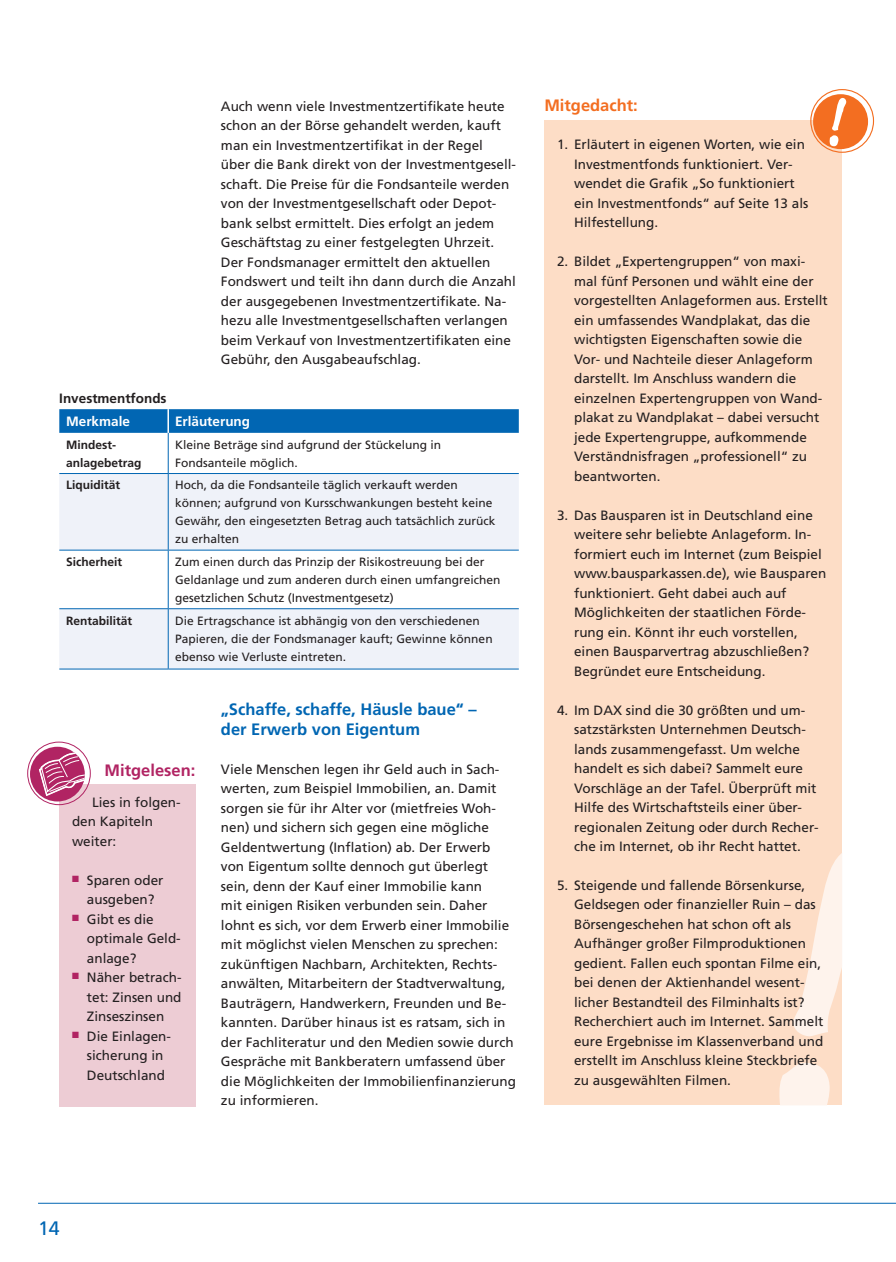
<style>
.page{position:relative;width:896px;height:1262px;background:#fff}
.page>*{position:absolute;margin:0;border:0;box-sizing:border-box;transform-origin:0 0}
.t1{font:19.5px "Frutiger LT Std";color:#0166b3}
.t2{font:700 16.5px/19.5px "Frutiger LT Std";color:#0166b3}
.t3{font:700 16.5px "Frutiger LT Std";color:#f36e21}
.t4{font:700 16.5px "Frutiger LT Std";color:#b12463}
.t5{font:13.5px/19.5px "Frutiger LT Std";color:#231f20}
.t6{font:700 13.5px "Frutiger LT Std";color:#fff}
.t7{font:700 13.5px "Frutiger LT Std";color:#231f20}
.t8{font:12px/18px "Frutiger LT Std";color:#231f20}
.t9{font:700 12px/18px "Frutiger LT Std";color:#231f20}
</style>
<div class="page">
<hr style="left:38px;top:1203px;width:857px;height:1px;background:#0166b3">
<div style="left:544px;top:121px;width:298px;height:984px;background:#fdddc6"></div>
<svg style="left:779px;top:853px;width:63px;height:252px"></svg>
<div style="left:813px;top:94px;width:55px;height:55px;background:#f36e21;border-radius:50%"></div>
<div style="left:810px;top:89px;width:64px;height:64px;border:1px solid #f36e21;border-radius:50%"></div>
<svg style="left:829px;top:98px;width:17px;height:48px"></svg>
<div style="left:59px;top:784px;width:136px;height:322px;background:#edccd4"></div>
<div style="left:30px;top:747px;width:55px;height:54px;background:#b12463;border-radius:50%"></div>
<svg style="left:39px;top:752px;width:46px;height:44px"></svg>
<div style="left:27px;top:742px;width:64px;height:63px;border:1px solid #b12463;border-radius:50%"></div>
<svg style="left:59px;top:409px;width:459px;height:24px;background:#0468b4"></svg>
<svg style="left:59px;top:474px;width:459px;height:195px;fill:#eff2f9"></svg>
<hr style="left:168px;top:433px;width:1px;height:40px;background:#0166b3">
<hr style="left:59px;top:473px;width:109px;height:1px;background:#0166b3">
<hr style="left:168px;top:473px;width:350px;height:1px;background:#0166b3">
<hr style="left:168px;top:474px;width:1px;height:76px;background:#0166b3">
<hr style="left:59px;top:550px;width:109px;height:1px;background:#0166b3">
<hr style="left:168px;top:550px;width:350px;height:1px;background:#0166b3">
<hr style="left:168px;top:550px;width:1px;height:58px;background:#0166b3">
<hr style="left:59px;top:608px;width:109px;height:1px;background:#0166b3">
<hr style="left:168px;top:608px;width:350px;height:1px;background:#0166b3">
<hr style="left:168px;top:609px;width:1px;height:60px;background:#0166b3">
<hr style="left:59px;top:669px;width:109px;height:1px;background:#0166b3">
<hr style="left:168px;top:669px;width:350px;height:1px;background:#0166b3">
<hr style="left:167px;top:409px;width:2px;height:24px;background:#fff">
<p class="t5" style="left:221px;top:97px;width:296px">Auch wenn viele Investmentzertifikate heute schon an der Börse gehandelt werden, kauft man ein Investmentzertifikat in der Regel<br>über die Bank direkt von der Investmentgesell&shy;schaft. Die Preise für die Fondsanteile werden von der Investmentgesellschaft oder Depot&shy;bank selbst ermittelt. Dies erfolgt an jedem Geschäftstag zu einer festgelegten Uhrzeit.<br>Der Fondsmanager ermittelt den aktuellen Fondswert und teilt ihn dann durch die Anzahl der ausgegebenen Investmentzertifikate. Na&shy;hezu alle Investmentgesellschaften verlangen beim Verkauf von Investmentzertifikaten eine Gebühr, den Ausgabeaufschlag.</p>
<p class="t7" style="left:59px;top:391px;width:109px">Investmentfonds</p>
<p class="t6" style="left:66px;top:413px;width:65px">Merkmale</p>
<p class="t6" style="left:175px;top:413px;width:77px">Erläuterung</p>
<p class="t9" style="left:66px;top:436px;width:77px">Mindest&shy;anlagebetrag</p>
<p class="t8" style="left:175px;top:436px;width:268px">Kleine Beträge sind aufgrund der Stückelung in<br>Fondsanteile möglich.</p>
<p class="t9" style="left:66px;top:476px;width:56px">Liquidität</p>
<p class="t8" style="left:175px;top:476px;width:322px">Hoch, da die Fondsanteile täglich verkauft werden können; aufgrund von Kursschwankungen besteht keine Gewähr, den eingesetzten Betrag auch tatsächlich zurück zu erhalten</p>
<p class="t9" style="left:66px;top:553px;width:58px">Sicherheit</p>
<p class="t8" style="left:175px;top:553px;width:327px">Zum einen durch das Prinzip der Risikostreuung bei der<br>Geldanlage und zum anderen durch einen umfangreichen gesetzlichen Schutz (Investmentgesetz)</p>
<p class="t9" style="left:66px;top:611px;width:68px">Rentabilität</p>
<p class="t8" style="left:175px;top:611px;width:319px">Die Ertragschance ist abhängig von den verschiedenen<br>Papieren, die der Fondsmanager kauft; Gewinne können ebenso wie Verluste eintreten.</p>
<p class="t4" style="left:105px;top:760px;width:92px">Mitgelesen:</p>
<p class="t5" style="left:72px;top:793px;width:110px;text-indent:20px">Lies in folgen&shy;den Kapiteln weiter:</p>
<p class="t5" style="left:72px;top:871px;width:93px;text-align:center"><sup>■</sup> Sparen oder ausgeben?</p>
<p class="t5" style="left:87px;top:910px;width:95px;text-indent:-15px"><sup>■</sup> Gibt es die optimale Geld&shy;anlage?</p>
<p class="t5" style="left:87px;top:968px;width:96px;text-align:justify;text-indent:-15px"><sup>■</sup> Näher betrach&shy;tet: Zinsen und Zinseszinsen</p>
<p class="t5" style="left:87px;top:1027px;width:86px;text-indent:-15px"><sup>■</sup> Die Einlagen&shy;sicherung in<br>Deutschland</p>
<p class="t2" style="left:221px;top:700px;width:257px">„Schaffe, schaffe, Häusle baue“ – der Erwerb von Eigentum</p>
<p class="t5" style="left:221px;top:760px;width:296px">Viele Menschen legen ihr Geld auch in Sach&shy;werten, zum Beispiel Immobilien, an. Damit sorgen sie für ihr Alter vor (mietfreies Woh&shy;nen) und sichern sich gegen eine mögliche Geldentwertung (Inflation) ab. Der Erwerb von Eigentum sollte dennoch gut überlegt sein, denn der Kauf einer Immobilie kann<br>mit einigen Risiken verbunden sein. Daher lohnt es sich, vor dem Erwerb einer Immobilie mit möglichst vielen Menschen zu sprechen: zukünftigen Nachbarn, Architekten, Rechts&shy;anwälten, Mitarbeitern der Stadtverwaltung, Bauträgern, Handwerkern, Freunden und Be&shy;kannten. Darüber hinaus ist es ratsam, sich in der Fachliteratur und den Medien sowie durch Gespräche mit Bankberatern umfassend über die Möglichkeiten der Immobilienfinanzierung zu informieren.</p>
<p class="t3" style="left:544px;top:95px;width:95px">Mitgedacht:</p>
<p class="t5" style="left:574px;top:135px;width:236px;text-indent:-17px">1. Erläutert in eigenen Worten, wie ein Investmentfonds funktioniert. Ver&shy;wendet die Grafik „So funktioniert ein Investmentfonds“ auf Seite 13 als Hilfestellung.</p>
<p class="t5" style="left:574px;top:252px;width:255px;text-indent:-17px">2. Bildet „Expertengruppen“ von maxi&shy;mal fünf Personen und wählt eine der vorgestellten Anlageformen aus. Erstellt ein umfassendes Wandplakat, das die wichtigsten Eigenschaften sowie die Vor- und Nachteile dieser Anlageform darstellt. Im Anschluss wandern die einzelnen Expertengruppen von Wand&shy;plakat zu Wandplakat – dabei versucht jede Expertengruppe, aufkommende Verständnisfragen „professionell“ zu beantworten.</p>
<p class="t5" style="left:574px;top:505px;width:254px;text-indent:-17px">3. Das Bausparen ist in Deutschland eine weitere sehr beliebte Anlageform. In&shy;formiert euch im Internet (zum Beispiel www.bausparkassen.de), wie Bausparen funktioniert. Geht dabei auch auf Möglichkeiten der staatlichen Förde&shy;rung ein. Könnt ihr euch vorstellen, einen Bausparvertrag abzuschließen?<br>Begründet eure Entscheidung.</p>
<p class="t5" style="left:574px;top:700px;width:246px;text-indent:-17px">4. Im DAX sind die 30 größten und um&shy;satzstärksten Unternehmen Deutsch&shy;lands zusammengefasst. Um welche handelt es sich dabei? Sammelt eure Vorschläge an der Tafel. Überprüft mit Hilfe des Wirtschaftsteils einer über&shy;regionalen Zeitung oder durch Recher&shy;che im Internet, ob ihr Recht hattet.</p>
<p class="t5" style="left:574px;top:875px;width:251px;text-indent:-17px">5. Steigende und fallende Börsenkurse, Geldsegen oder finanzieller Ruin – das Börsengeschehen hat schon oft als Aufhänger großer Filmproduktionen gedient. Fallen euch spontan Filme ein, bei denen der Aktienhandel wesent&shy;licher Bestandteil des Filminhalts ist?<br>Recherchiert auch im Internet. Sammelt eure Ergebnisse im Klassenverband und erstellt im Anschluss kleine Steckbriefe zu ausgewählten Filmen.</p>
<h1 class="t1" style="left:38px;top:1216px;width:23px">14</h1>
</div>
